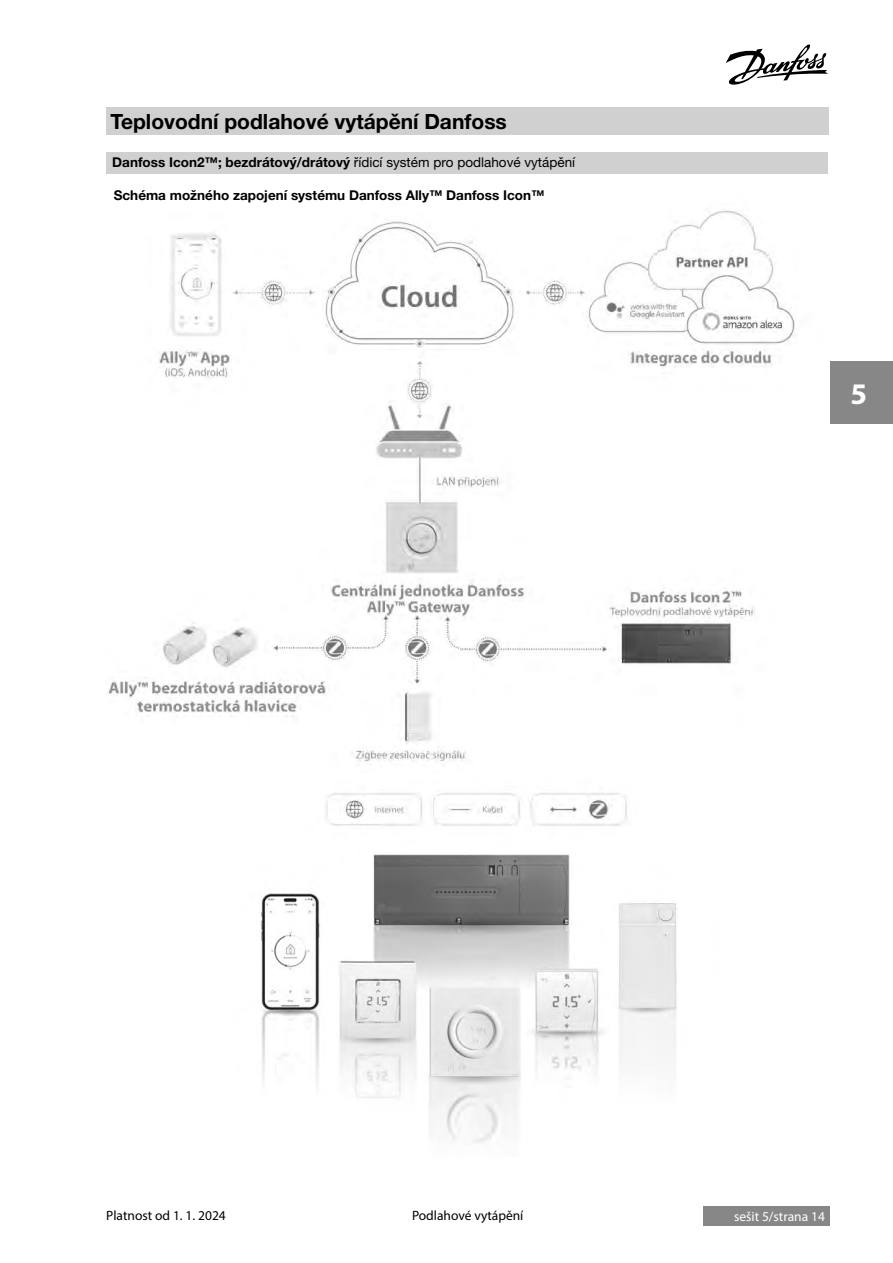
<style>
.page{position:relative;width:893px;height:1263px;background:#fff}
.page>*{position:absolute;margin:0;border:0;box-sizing:border-box;transform-origin:0 0}
.t1{font:700 30px "Myriad Pro";color:#fff}
.t2{font:700 21px "Helvetica Neue LT Pro";color:#000}
.Tabulka_střed{font:700 13.5px "Helvetica Neue LT Pro";color:#000}
.t3{font:13.5px "Myriad Pro";color:#000}
.t4{font:13.5px "Myriad Pro";color:#fff}
.s1{font-weight:400}
</style>
<div class="page">
<svg style="left:726px;top:44px;width:102px;height:41px"></svg>
<div style="left:703px;top:1206px;width:126px;height:19px;background:#878787"></div>
<div style="left:829px;top:361px;width:64px;height:63px;background:#878787"></div>
<img style="left:106px;top:173px;width:722px;height:653px">
<div style="left:106px;top:107px;width:723px;height:28px;background:#d0d0d0"></div>
<div style="left:106px;top:152px;width:722px;height:21px;background:#d0d0d0"></div>
<img style="left:261px;top:854px;width:416px;height:289px">
<p class="t2" style="left:111px;top:109px;width:398px">Teplovodní podlahové vytápění Danfoss</p>
<p class="Tabulka_střed" style="left:112px;top:154px;width:464px">Danfoss Icon2™; bezdrátový/drátový <span class="s1">řídicí systém pro podlahové vytápění</span></p>
<p class="Tabulka_střed" style="left:114px;top:187px;width:432px">Schéma možného zapojení systému Danfoss Ally™ Danfoss Icon™</p>
<h1 class="t1" style="left:850px;top:374px;width:18px">5</h1>
<p class="t3" style="left:106px;top:1207px;width:121px">Platnost od 1. 1. 2024</p>
<p class="t3" style="left:412px;top:1207px;width:113px">Podlahové vytápění</p>
<p class="t4" style="left:734px;top:1208px;width:92px">sešit 5/strana 14</p>
</div>
